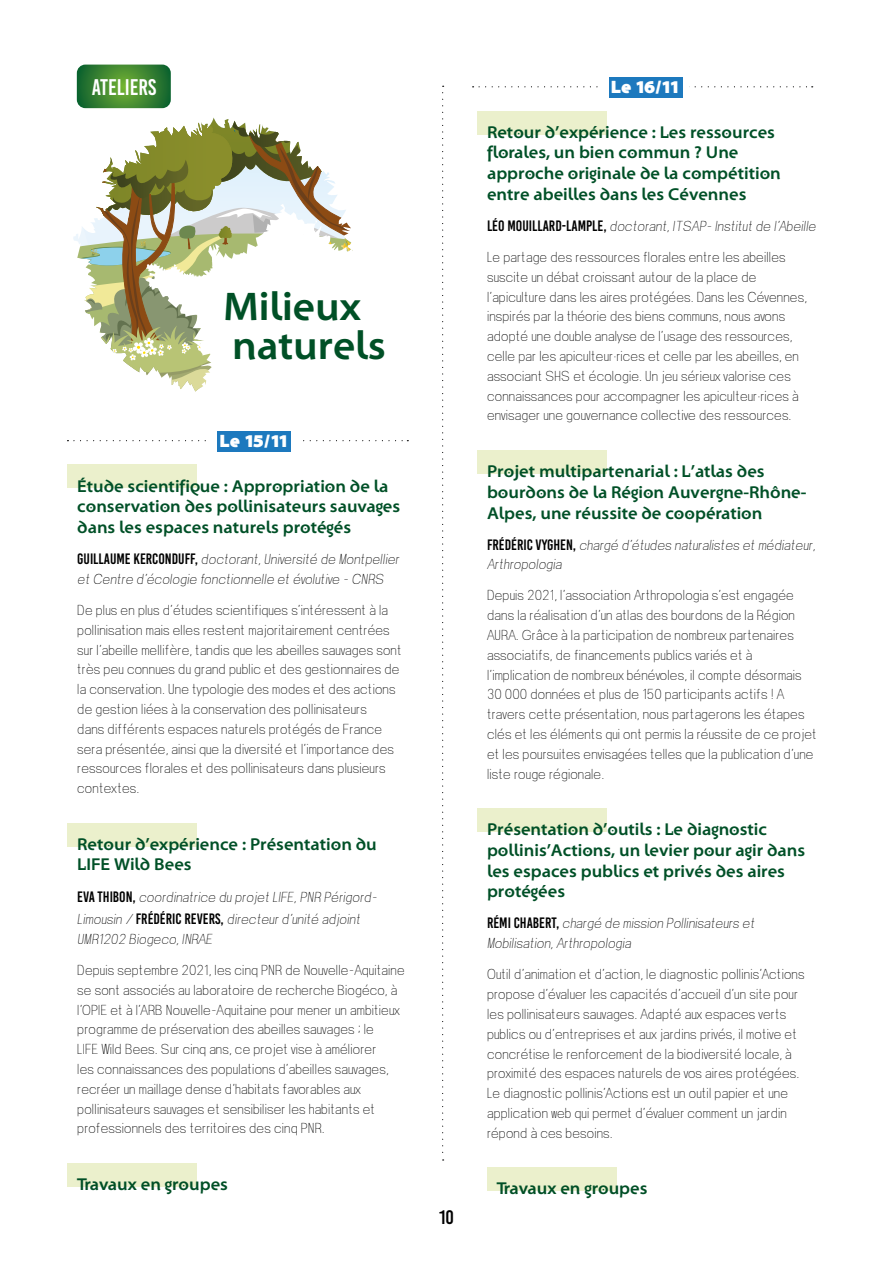
<style>
.page{position:relative;width:893px;height:1263px;background:#fff}
.page>*{position:absolute;margin:0;border:0;box-sizing:border-box;transform-origin:0 0}
.t1{font:700 40.2px/39.2px "Santana";color:#005026}
.t2{font:22.5px "Bebas Kai";color:#fff}
.t3{font:19.5px "Bebas Kai";color:#000}
.t4{font:900 18px "Santana";letter-spacing:-.12em;color:#fff}
.t5{font:700 17.25px/20.7px "Santana";color:#005027}
.t6{font:700 17.25px "Santana";color:#004f26}
.t7{font:300 16.5px/19.8px "Valak";color:#000}
.t8{font:italic 300 16.5px/19.8px "Valak";color:#000}
.s1{font-family:"Bebas Kai";font-weight:400;font-style:normal;font-size:15px}
</style>
<div class="page">
<svg style="left:96px;top:118px;width:226px;height:99px"></svg>
<svg style="left:139px;top:240px;width:6px;height:7px"></svg>
<svg style="left:92px;top:248px;width:7px;height:7px"></svg>
<svg style="left:145px;top:204px;width:208px;height:188px"></svg>
<svg style="left:77px;top:65px;width:94px;height:43px;background:#3d8534"></svg>
<svg style="left:442px;top:93px;width:2px;height:1067px"></svg>
<svg style="left:74px;top:440px;width:334px;height:1px"></svg>
<svg style="left:473px;top:86px;width:340px;height:1px"></svg>
<div style="left:67px;top:465px;width:130px;height:23px;background:#ebf0cc"></div>
<div style="left:67px;top:823px;width:130px;height:23px;background:#ebf0cc"></div>
<div style="left:67px;top:1163px;width:130px;height:24px;background:#ebf0cc"></div>
<div style="left:477px;top:111px;width:130px;height:23px;background:#ebf0cc"></div>
<div style="left:477px;top:450px;width:130px;height:24px;background:#ebf0cc"></div>
<div style="left:477px;top:808px;width:130px;height:24px;background:#ebf0cc"></div>
<div style="left:487px;top:1167px;width:130px;height:24px;background:#ebf0cc"></div>
<div style="left:211px;top:431px;width:6px;height:20px;background:#fff"></div>
<div style="left:291px;top:431px;width:6px;height:20px;background:#fff"></div>
<div style="left:217px;top:431px;width:74px;height:20px;background:#1d79be"></div>
<div style="left:683px;top:77px;width:6px;height:21px;background:#fff"></div>
<div style="left:603px;top:77px;width:6px;height:20px;background:#fff"></div>
<div style="left:609px;top:77px;width:74px;height:20px;background:#1d79be"></div>
<h2 class="t2" style="left:92px;top:75px;width:66px">ATELIERS</h2>
<h1 class="t1" style="left:223px;top:287px;width:164px">Milieux naturels</h1>
<p class="t4" style="left:220px;top:432px;width:71px">Le 15/11</p>
<p class="t5" style="left:77px;top:476px;width:324px">Étude scientifique : Appropriation de la conservation des pollinisateurs sauvages dans les espaces naturels protégés</p>
<p class="t8" style="left:77px;top:549px;width:323px"><span class="s1">GUILLAUME KERCONDUFF,</span> doctorant, Université de Montpellier et Centre d’écologie fonctionnelle et évolutive - CNRS</p>
<p class="t7" style="left:77px;top:600px;width:326px">De plus en plus d’études scientifiques s’intéressent à la pollinisation mais elles restent majoritairement centrées sur l’abeille mellifère, tandis que les abeilles sauvages sont très peu connues du grand public et des gestionnaires de la conservation. Une typologie des modes et des actions de gestion liées à la conservation des pollinisateurs<br>dans différents espaces naturels protégés de France sera présentée, ainsi que la diversité et l’importance des ressources florales et des pollinisateurs dans plusieurs contextes.</p>
<p class="t5" style="left:77px;top:834px;width:301px">Retour d’expérience : Présentation du<br>LIFE Wild Bees</p>
<p class="t8" style="left:77px;top:886px;width:301px;line-height:22.5px"><span class="s1">EVA THIBON,</span> coordinatrice du projet LIFE, PNR Périgord-<br>Limousin / <span class="s1">FRÉDÉRIC REVERS,</span> directeur d’unité adjoint</p>
<p class="t8" style="left:77px;top:929px;width:137px">UMR1202 Biogeco, INRAE</p>
<p class="t7" style="left:77px;top:960px;width:329px">Depuis septembre 2021, les cinq PNR de Nouvelle-Aquitaine se sont associés au laboratoire de recherche Biogéco, à l’OPIE et à l’ARB Nouvelle-Aquitaine pour mener un ambitieux programme de préservation des abeilles sauvages : le<br>LIFE Wild Bees. Sur cinq ans, ce projet vise à améliorer<br>les connaissances des populations d’abeilles sauvages, recréer un maillage dense d’habitats favorables aux pollinisateurs sauvages et sensibiliser les habitants et professionnels des territoires des cinq PNR.</p>
<p class="t6" style="left:77px;top:1174px;width:152px">Travaux en groupes</p>
<p class="t3" style="left:439px;top:1206px;width:16px">10</p>
<p class="t4" style="left:611px;top:78px;width:71px">Le 16/11</p>
<p class="t5" style="left:487px;top:122px;width:295px">Retour d’expérience : Les ressources florales, un bien commun ? Une approche originale de la compétition entre abeilles dans les Cévennes</p>
<p class="t8" style="left:487px;top:216px;width:330px"><span class="s1">LÉO MOUILLARD-LAMPLE,</span> doctorant, ITSAP- Institut de l’Abeille</p>
<p class="t7" style="left:487px;top:247px;width:322px">Le partage des ressources florales entre les abeilles suscite un débat croissant autour de la place de l’apiculture dans les aires protégées. Dans les Cévennes, inspirés par la théorie des biens communs, nous avons adopté une double analyse de l’usage des ressources, celle par les apiculteur·rices et celle par les abeilles, en associant SHS et écologie. Un jeu sérieux valorise ces connaissances pour accompagner les apiculteur·rices à envisager une gouvernance collective des ressources.</p>
<p class="t5" style="left:487px;top:461px;width:321px">Projet multipartenarial : L’atlas des bourdons de la Région Auvergne-Rhône-<br>Alpes, une réussite de coopération</p>
<p class="t8" style="left:487px;top:535px;width:330px"><span class="s1">FRÉDÉRIC VYGHEN,</span> chargé d’études naturalistes et médiateur,<br>Arthropologia</p>
<p class="t7" style="left:487px;top:585px;width:331px">Depuis 2021, l’association Arthropologia s’est engagée dans la réalisation d’un atlas des bourdons de la Région AURA. Grâce à la participation de nombreux partenaires associatifs, de financements publics variés et à l’implication de nombreux bénévoles, il compte désormais 30 000 données et plus de 150 participants actifs ! A travers cette présentation, nous partagerons les étapes clés et les éléments qui ont permis la réussite de ce projet et les poursuites envisagées telles que la publication d’une liste rouge régionale.</p>
<p class="t5" style="left:487px;top:819px;width:320px">Présentation d’outils : Le diagnostic pollinis’Actions, un levier pour agir dans les espaces publics et privés des aires protégées</p>
<p class="t8" style="left:487px;top:914px;width:269px"><span class="s1">RÉMI CHABERT,</span> chargé de mission Pollinisateurs et<br>Mobilisation, Arthropologia</p>
<p class="t7" style="left:487px;top:964px;width:319px">Outil d’animation et d’action, le diagnostic pollinis’Actions propose d’évaluer les capacités d’accueil d’un site pour les pollinisateurs sauvages. Adapté aux espaces verts publics ou d’entreprises et aux jardins privés, il motive et concrétise le renforcement de la biodiversité locale, à proximité des espaces naturels de vos aires protégées.<br>Le diagnostic pollinis’Actions est un outil papier et une application web qui permet d’évaluer comment un jardin répond à ces besoins.</p>
<p class="t6" style="left:497px;top:1178px;width:152px">Travaux en groupes</p>
</div>
